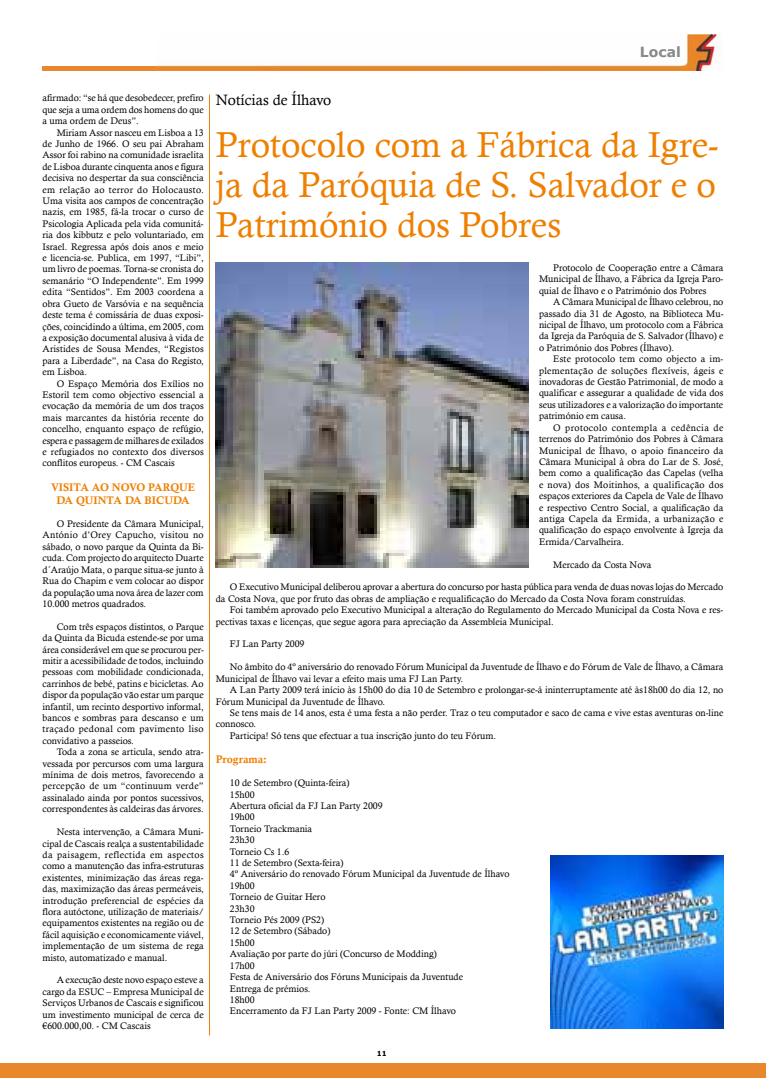
<style>
.page{position:relative;width:766px;height:1078px;background:#fff}
.page>*{position:absolute;margin:0;border:0;box-sizing:border-box;transform-origin:0 0}
.t1{font:36px/40px "Calisto";color:#ee7f00;text-align:justify}
.t2{font:15px "Calisto";color:#000}
.t3{font:700 14px "Verdana";color:#87888a}
.t4{font:11px "Calis MT Bol";color:#ee7f00}
.t5{font:9.5px/11.4px "Calisto";color:#000;text-align:justify}
.t6{font:700 7px "Verdana";color:#000}
</style>
<div class="page">
<div style="left:0;top:1063px;width:765px;height:14px;background:#e9872c"></div>
<img style="left:156px;top:34px;width:566px;height:37px">
<div style="left:43px;top:66px;width:113px;height:5px;background:#e9872c"></div>
<hr style="left:209px;top:94px;width:1px;height:941px;background:#ee7f00">
<img style="left:550px;top:855px;width:173px;height:173px">
<img style="left:216px;top:262px;width:312px;height:305px">
<h3 class="t3" style="left:639px;top:43px;width:42px">Local</h3>
<p class="t5" style="left:43px;top:92px;width:163px">afirmado: “se há que desobedecer, prefiro que seja a uma ordem dos homens do que a uma ordem de Deus”.</p>
<p class="t5" style="left:43px;top:126px;width:163px;text-indent:14px">Miriam Assor nasceu em Lisboa a 13 de Junho de 1966. O seu pai Abraham Assor foi rabino na comunidade israelita de Lisboa durante cinquenta anos e figura decisiva no despertar da sua consciência em relação ao terror do Holocausto.<br>Uma visita aos campos de concentração nazis, em 1985, fá-la trocar o curso de Psicologia Aplicada pela vida comunitá&shy;ria dos kibbutz e pelo voluntariado, em Israel. Regressa após dois anos e meio e licencia-se. Publica, em 1997, “Libi”, um livro de poemas. Torna-se cronista do semanário “O Independente”. Em 1999 edita “Sentidos”. Em 2003 coordena a obra Gueto de Varsóvia e na sequência deste tema é comissária de duas exposi&shy;ções, coincidindo a última, em 2005, com a exposição documental alusiva à vida de Aristides de Sousa Mendes, “Registos para a Liberdade”, na Casa do Registo, em Lisboa.</p>
<p class="t5" style="left:43px;top:377px;width:163px;text-indent:14px">O Espaço Memória dos Exílios no Estoril tem como objectivo essencial a evocação da memória de um dos traços mais marcantes da história recente do concelho, enquanto espaço de refúgio, espera e passagem de milhares de exilados e refugiados no contexto dos diversos conflitos europeus. - CM Cascais</p>
<p class="t4" style="left:51px;top:481px;width:15px">VISITA</p>
<p class="t4" style="left:92px;top:481px;width:30px">AO NOVO</p>
<p class="t4" style="left:148px;top:481px;width:9px">PAR</p>
<p class="t4" style="left:170px;top:481px;width:18px">QUE</p>
<p class="t4" style="left:56px;top:494px;width:37px">DA QUINTA</p>
<p class="t4" style="left:125px;top:494px;width:36px">DA BICUDA</p>
<p class="t5" style="left:43px;top:518px;width:163px;text-indent:14px">O Presidente da Câmara Municipal, António d’Orey Capucho, visitou no sábado, o novo parque da Quinta da Bi&shy;cuda. Com projecto do arquitecto Duarte d´Araújo Mata, o parque situa-se junto à Rua do Chapim e vem colocar ao dispor da população uma nova área de lazer com 10.000 metros quadrados.</p>
<p class="t5" style="left:43px;top:620px;width:163px;text-indent:14px">Com três espaços distintos, o Parque da Quinta da Bicuda estende-se por uma área considerável em que se procurou per&shy;mitir a acessibilidade de todos, incluindo pessoas com mobilidade condicionada, carrinhos de bebé, patins e bicicletas. Ao dispor da população vão estar um parque infantil, um recinto desportivo informal, bancos e sombras para descanso e um traçado pedonal com pavimento liso convidativo a passeios.</p>
<p class="t5" style="left:43px;top:746px;width:163px;text-indent:14px">Toda a zona se articula, sendo atra&shy;vessada por percursos com uma largura mínima de dois metros, favorecendo a percepção de um “continuum verde” assinalado ainda por pontos sucessivos, correspondentes às caldeiras das árvores.</p>
<p class="t5" style="left:43px;top:825px;width:163px;text-indent:14px">Nesta intervenção, a Câmara Muni&shy;cipal de Cascais realça a sustentabilidade da paisagem, reflectida em aspectos como a manutenção das infra-estruturas existentes, minimização das áreas rega&shy;das, maximização das áreas permeáveis, introdução preferencial de espécies da flora autóctone, utilização de materiais/ equipamentos existentes na região ou de fácil aquisição e economicamente viável, implementação de um sistema de rega misto, automatizado e manual.</p>
<p class="t5" style="left:43px;top:974px;width:163px;text-indent:14px">A execução deste novo espaço esteve a cargo da ESUC – Empresa Municipal de Serviços Urbanos de Cascais e significou um investimento municipal de cerca de €600.000,00. - CM Cascais</p>
<h2 class="t2" style="left:216px;top:91px;width:117px">Notícias de Ílhavo</h2>
<h1 class="t1" style="left:216px;top:124px;width:504px">Protocolo com a Fábrica da Igre&shy;ja da Paróquia de S. Salvador e o Património dos Pobres</h1>
<p class="t5" style="left:539px;top:262px;width:186px;text-indent:14px">Protocolo de Cooperação entre a Câmara Municipal de Ílhavo, a Fábrica da Igreja Paro&shy;quial de Ílhavo e o Património dos Pobres</p>
<p class="t5" style="left:539px;top:296px;width:186px;text-indent:14px">A Câmara Municipal de Ílhavo celebrou, no passado dia 31 de Agosto, na Biblioteca Mu&shy;nicipal de Ílhavo, um protocolo com a Fábrica da Igreja da Paróquia de S. Salvador (Ílhavo) e o Património dos Pobres (Ílhavo).</p>
<p class="t5" style="left:539px;top:353px;width:186px;text-indent:14px">Este protocolo tem como objecto a im&shy;plementação de soluções flexíveis, ágeis e inovadoras de Gestão Patrimonial, de modo a qualificar e assegurar a qualidade de vida dos seus utilizadores e a valorização do importante património em causa.</p>
<p class="t5" style="left:539px;top:421px;width:186px;text-indent:14px">O protocolo contempla a cedência de terrenos do Património dos Pobres à Câmara Municipal de Ílhavo, o apoio financeiro da Câmara Municipal à obra do Lar de S. José, bem como a qualificação das Capelas (velha e nova) dos Moitinhos, a qualificação dos espaços exteriores da Capela de Vale de Ílhavo e respectivo Centro Social, a qualificação da antiga Capela da Ermida, a urbanização e qualificação do espaço envolvente à Igreja da Ermida/Carvalheira.</p>
<p class="t5" style="left:553px;top:558px;width:100px">Mercado da Costa Nova</p>
<p class="t5" style="left:216px;top:581px;width:509px;text-indent:14px">O Executivo Municipal deliberou aprovar a abertura do concurso por hasta pública para venda de duas novas lojas do Mercado da Costa Nova, que por fruto das obras de ampliação e requalificação do Mercado da Costa Nova foram construídas.</p>
<p class="t5" style="left:216px;top:604px;width:509px;text-indent:14px">Foi também aprovado pelo Executivo Municipal a alteração do Regulamento do Mercado Municipal da Costa Nova e res&shy;pectivas taxas e licenças, que segue agora para apreciação da Assembleia Municipal.</p>
<p class="t5" style="left:230px;top:638px;width:76px">FJ Lan Party 2009</p>
<p class="t5" style="left:216px;top:661px;width:509px;text-indent:14px">No âmbito do 4º aniversário do renovado Fórum Municipal da Juventude de Ílhavo e do Fórum de Vale de Ílhavo, a Câmara<br>Municipal de Ílhavo vai levar a efeito mais uma FJ Lan Party.</p>
<p class="t5" style="left:216px;top:684px;width:509px;text-indent:14px">A Lan Party 2009 terá início às 15h00 do dia 10 de Setembro e prolongar-se-á ininterruptamente até às18h00 do dia 12, no<br>Fórum Municipal da Juventude de Ílhavo.</p>
<p class="t5" style="left:230px;top:706px;width:495px">Se tens mais de 14 anos, esta é uma festa a não perder. Traz o teu computador e saco de cama e vive estas aventuras on-line</p>
<p class="t5" style="left:216px;top:718px;width:42px">connosco.</p>
<p class="t5" style="left:230px;top:729px;width:268px">Participa! Só tens que efectuar a tua inscrição junto do teu Fórum.</p>
<p class="t4" style="left:216px;top:753px;width:53px">PROGRAMA:</p>
<p class="t5" style="left:230px;top:777px;width:281px;text-align:left">10 de Setembro (Quinta-feira)<br>15h00<br>Abertura oficial da FJ Lan Party 2009<br>19h00<br>Torneio Trackmania<br>23h30<br>Torneio Cs 1.6<br>11 de Setembro (Sexta-feira)<br>4º Aniversário do renovado Fórum Municipal da Juventude de Ílhavo<br>19h00<br>Torneio de Guitar Hero<br>23h30<br>Torneio Pés 2009 (PS2)<br>12 de Setembro (Sábado)<br>15h00<br>Avaliação por parte do júri (Concurso de Modding)<br>17h00<br>Festa de Aniversário dos Fóruns Municipais da Juventude<br>Entrega de prémios.<br>18h00<br>Encerramento da FJ Lan Party 2009 - Fonte: CM Ílhavo</p>
<p class="t6" style="left:377px;top:1049px;width:11px">11</p>
</div>
